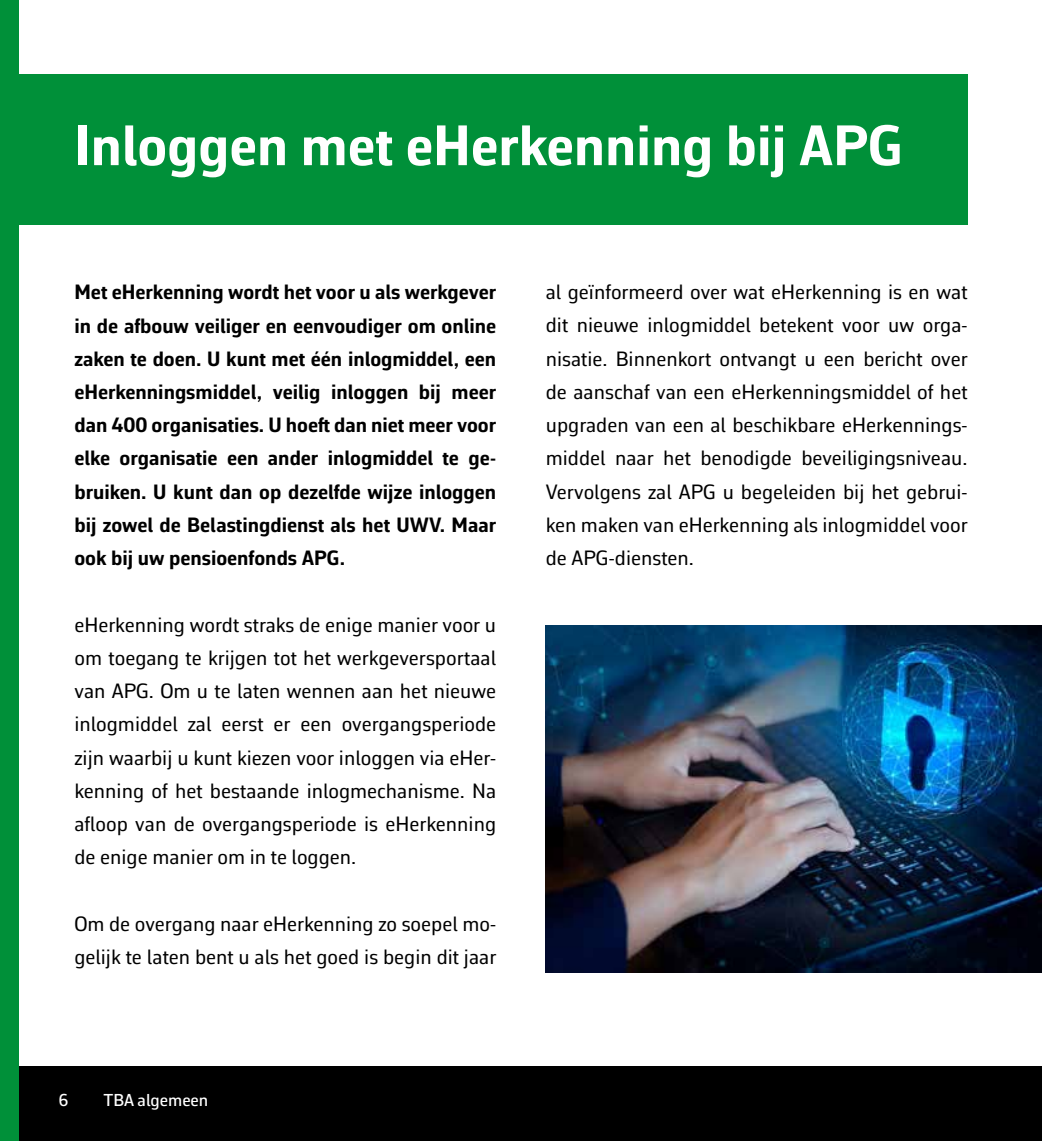
<style>
.page{position:relative;width:1042px;height:1141px;background:#fff}
.page>*{position:absolute;margin:0;border:0;box-sizing:border-box;transform-origin:0 0}
.t1{font:700 57.75px "Corbeau Pro";color:#fff}
.t2{font:21px/33.2px "Corbeau Pro";color:#000;text-align:justify}
.t3{font:700 21px/33.2px "Corbeau Pro";color:#000;text-align:justify}
.t4{font:500 17.5px "Corbeau Pro";color:#fff}
</style>
<div class="page">
<div style="left:0;top:1067px;width:1042px;height:74px;background:#000"></div>
<div style="left:0;top:0;width:19px;height:1141px;background:#009039"></div>
<div style="left:0;top:74px;width:967px;height:151px;background:#009039"></div>
<img style="left:546px;top:625px;width:496px;height:347px">
<h1 class="t1" style="left:74px;top:107px;width:830px">Inloggen met eHerkenning bij APG</h1>
<p class="t3" style="left:74px;top:275px;width:423px">Met eHerkenning wordt het voor u als werkgever in de afbouw veiliger en eenvoudiger om online zaken te doen. U kunt met één inlogmiddel, een eHerkenningsmiddel, veilig inloggen bij meer dan 400 organisaties. U hoeft dan niet meer voor elke organisatie een ander inlogmiddel te ge&shy;bruiken. U kunt dan op dezelfde wijze inloggen bij zowel de Belastingdienst als het UWV. Maar ook bij uw pensioenfonds APG.</p>
<p class="t2" style="left:74px;top:608px;width:423px">eHerkenning wordt straks de enige manier voor u om toegang te krijgen tot het werkgeversportaal van APG. Om u te laten wennen aan het nieuwe inlogmiddel zal eerst er een overgangsperiode zijn waarbij u kunt kiezen voor inloggen via eHer&shy;kenning of het bestaande inlogmechanisme. Na afloop van de overgangsperiode is eHerkenning de enige manier om in te loggen.</p>
<p class="t2" style="left:74px;top:907px;width:423px">Om de overgang naar eHerkenning zo soepel mo&shy;gelijk te laten bent u als het goed is begin dit jaar</p>
<p class="t2" style="left:546px;top:275px;width:423px">al geïnformeerd over wat eHerkenning is en wat dit nieuwe inlogmiddel betekent voor uw orga&shy;nisatie. Binnenkort ontvangt u een bericht over de aanschaf van een eHerkenningsmiddel of het upgraden van een al beschikbare eHerkennings&shy;middel naar het benodigde beveiligingsniveau.<br>Vervolgens zal APG u begeleiden bij het gebrui&shy;ken maken van eHerkenning als inlogmiddel voor de APG-diensten.</p>
<p class="t4" style="left:58px;top:1088px;width:12px">6</p>
<p class="t4" style="left:104px;top:1088px;width:106px">TBA algemeen</p>
</div>
